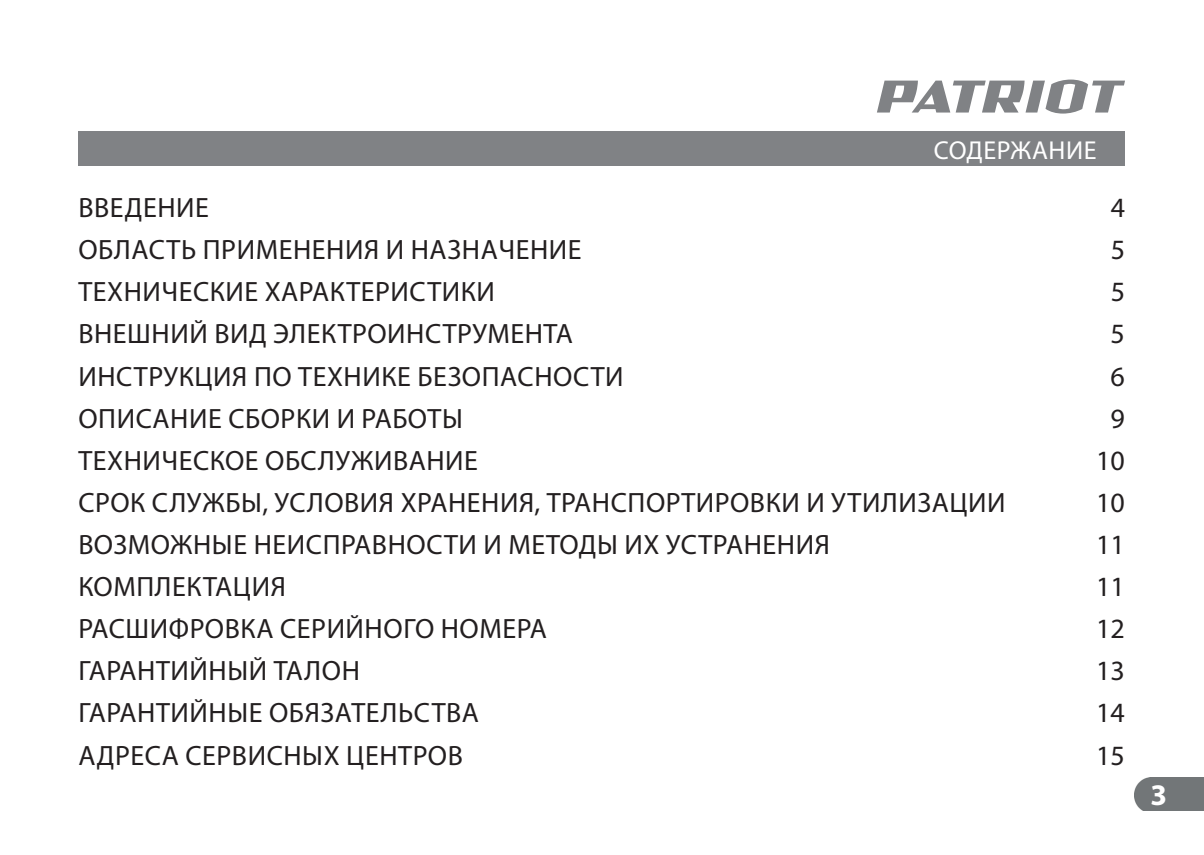
<style>
.page{position:relative;width:1204px;height:855px;background:#fff}
.page>*{position:absolute;margin:0;border:0;box-sizing:border-box;transform-origin:0 0}
.t1{font:700 30px "Myriad Pro";color:#fff}
.t2{font:28px "Myriad Pro";letter-spacing:.02em;color:#231f20}
.t3{font:26px "Myriad Pro";letter-spacing:.02em;color:#fff}
</style>
<div class="page">
<div style="left:1134px;top:777px;width:70px;height:34px;background:#727678"></div>
<svg style="left:877px;top:80px;width:248px;height:34px"></svg>
<div style="left:78px;top:132px;width:1047px;height:34px;background:#808285"></div>
<p class="t3" style="left:933px;top:134px;width:164px">СОДЕРЖАНИЕ</p>
<p class="t2" style="left:78px;top:190px;width:132px">ВВЕДЕНИЕ</p>
<p class="t2" style="left:1110px;top:190px;width:16px">4</p>
<p class="t2" style="left:78px;top:233px;width:505px">ОБЛАСТЬ ПРИМЕНЕНИЯ И НАЗНАЧЕНИЕ</p>
<p class="t2" style="left:1110px;top:233px;width:16px">5</p>
<p class="t2" style="left:78px;top:275px;width:418px">ТЕХНИЧЕСКИЕ ХАРАКТЕРИСТИКИ</p>
<p class="t2" style="left:1110px;top:275px;width:16px">5</p>
<p class="t2" style="left:78px;top:317px;width:496px">ВНЕШНИЙ ВИД ЭЛЕКТРОИНСТРУМЕНТА</p>
<p class="t2" style="left:1110px;top:317px;width:16px">5</p>
<p class="t2" style="left:78px;top:359px;width:547px">ИНСТРУКЦИЯ ПО ТЕХНИКЕ БЕЗОПАСНОСТИ</p>
<p class="t2" style="left:1110px;top:359px;width:16px">6</p>
<p class="t2" style="left:78px;top:401px;width:386px">ОПИСАНИЕ СБОРКИ И РАБОТЫ</p>
<p class="t2" style="left:1110px;top:401px;width:16px">9</p>
<p class="t2" style="left:78px;top:443px;width:401px">ТЕХНИЧЕСКОЕ ОБСЛУЖИВАНИЕ</p>
<p class="t2" style="left:1096px;top:443px;width:30px">10</p>
<p class="t2" style="left:78px;top:485px;width:928px">СРОК СЛУЖБЫ, УСЛОВИЯ ХРАНЕНИЯ, ТРАНСПОРТИРОВКИ И УТИЛИЗАЦИИ</p>
<p class="t2" style="left:1096px;top:485px;width:30px">10</p>
<p class="t2" style="left:78px;top:527px;width:753px">ВОЗМОЖНЫЕ НЕИСПРАВНОСТИ И МЕТОДЫ ИХ УСТРАНЕНИЯ</p>
<p class="t2" style="left:1096px;top:527px;width:30px">11</p>
<p class="t2" style="left:78px;top:569px;width:209px">КОМПЛЕКТАЦИЯ</p>
<p class="t2" style="left:1096px;top:569px;width:30px">11</p>
<p class="t2" style="left:78px;top:612px;width:470px">РАСШИФРОВКА СЕРИЙНОГО НОМЕРА</p>
<p class="t2" style="left:1096px;top:612px;width:30px">12</p>
<p class="t2" style="left:78px;top:654px;width:283px">ГАРАНТИЙНЫЙ ТАЛОН</p>
<p class="t2" style="left:1096px;top:654px;width:30px">13</p>
<p class="t2" style="left:78px;top:696px;width:402px">ГАРАНТИЙНЫЕ ОБЯЗАТЕЛЬСТВА</p>
<p class="t2" style="left:1096px;top:696px;width:30px">14</p>
<p class="t2" style="left:78px;top:738px;width:386px">АДРЕСА СЕРВИСНЫХ ЦЕНТРОВ</p>
<p class="t2" style="left:1096px;top:738px;width:30px">15</p>
<p class="t1" style="left:1150px;top:778px;width:18px">3</p>
</div>
